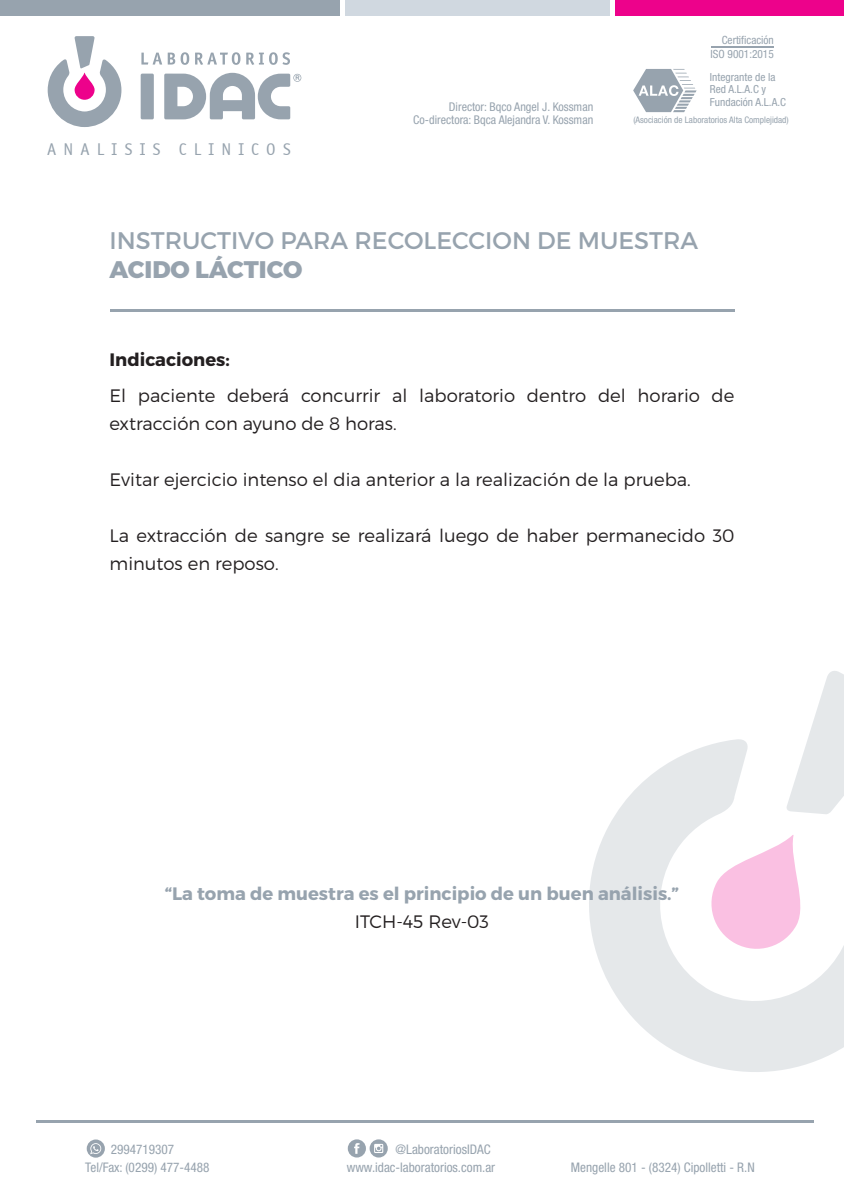
<style>
.page{position:relative;width:844px;height:1190px;background:#fff}
.page>*{position:absolute;margin:0;border:0;box-sizing:border-box;transform-origin:0 0}
.t1{font:24px "Montserrat";color:#97a3ae}
.t2{font:800 24px "Montserrat";color:#97a3ae}
.t3{font:300 18px/28px "Montserrat";color:#231f20}
.t4{font:700 18px "Montserrat";color:#97a3ae}
.t5{font:700 18px "Montserrat";color:#231f20}
.t6{font:17px "Officina Sans OSITCTT Book";letter-spacing:.42em;color:#97a3ae}
.t7{font:condensed 13.2px "Helvetica Neue";color:#97a3ae}
.t8{font:condensed 12px/12.8px "Helvetica Neue";color:#97a3ae;text-align:right}
.t9{font:condensed 11.4px/14px "Helvetica Neue";color:#97a3ae;text-align:right}
.t10{font:condensed 11.2px/12.6px "Helvetica Neue";color:#97a3ae}
.t11{font:condensed 9px "Helvetica Neue";color:#97a3ae}
</style>
<div class="page">
<svg style="left:589px;top:739px;width:254px;height:333px;fill:#e5e8ea"></svg>
<svg style="left:704px;top:834px;width:103px;height:121px"></svg>
<svg style="left:785px;top:671px;width:58px;height:143px"></svg>
<div style="left:0;top:0;width:340px;height:16px;background:#97a3ae"></div>
<div style="left:344px;top:0;width:266px;height:16px;background:#d0d8e0"></div>
<div style="left:614px;top:0;width:229px;height:16px;background:#ed028b"></div>
<svg style="left:633px;top:69px;width:63px;height:43px"></svg>
<hr style="left:710px;top:46px;width:63px;height:1px;background:#97a3ae">
<svg style="left:48px;top:36px;width:73px;height:91px"></svg>
<svg style="left:141px;top:52px;width:149px;height:13px"></svg>
<svg style="left:141px;top:73px;width:160px;height:46px"></svg>
<hr style="left:36px;top:1120px;width:777px;height:2px;background:#97a3ae">
<div style="left:347px;top:1139px;width:19px;height:18px;background:#97a3ae;border-radius:50%"></div>
<svg style="left:354px;top:1143px;width:5px;height:11px"></svg>
<div style="left:369px;top:1139px;width:18px;height:18px;background:#97a3ae;border-radius:9px"></div>
<svg style="left:374px;top:1144px;width:9px;height:9px"></svg>
<div style="left:87px;top:1139px;width:18px;height:18px;background:#97a3ae;border-radius:50%"></div>
<svg style="left:90px;top:1143px;width:11px;height:11px"></svg>
<hr style="left:110px;top:309px;width:623px;height:2px;background:#97a3ae">
<p class="t6" style="left:47px;top:139px;width:245px">ANALISIS CLINICOS</p>
<p class="t8" style="left:413px;top:101px;width:181px">Director: Bqco Angel J. Kossman<br>Co-directora: Bqca Alejandra V. Kossman</p>
<p class="t9" style="left:710px;top:33px;width:65px">Certificación<br>ISO 9001:2015</p>
<p class="t10" style="left:709px;top:70px;width:77px">Integrante de la<br>Red A.L.A.C y<br>Fundación A.L.A.C</p>
<p class="t11" style="left:633px;top:115px;width:157px">(Asociación de Laboratorios Alta Complejidad)</p>
<h1 class="t1" style="left:109px;top:226px;width:589px">INSTRUCTIVO PARA RECOLECCION DE MUESTRA</h1>
<h1 class="t2" style="left:109px;top:255px;width:194px">ACIDO LÁCTICO</h1>
<p class="t5" style="left:109px;top:348px;width:122px">Indicaciones:</p>
<p class="t3" style="left:109px;top:381px;width:626px">El paciente deberá concurrir al laboratorio dentro del horario de extracción con ayuno de 8 horas.</p>
<p class="t3" style="left:109px;top:465px;width:582px">Evitar ejercicio intenso el dia anterior a la realización de la prueba.</p>
<p class="t3" style="left:109px;top:521px;width:626px">La extracción de sangre se realizará luego de haber permanecido 30 minutos en reposo.</p>
<p class="t4" style="left:165px;top:882px;width:515px">“La toma de muestra es el principio de un buen análisis.”</p>
<p class="t3" style="left:355px;top:907px;width:135px">ITCH-45 Rev-03</p>
<p class="t7" style="left:111px;top:1142px;width:65px">2994719307</p>
<p class="t7" style="left:375px;top:1142px;width:117px">@ @LaboratoriosIDAC</p>
<p class="t7" style="left:85px;top:1160px;width:126px">Tel/Fax: (0299) 477-4488</p>
<p class="t7" style="left:346px;top:1160px;width:150px">www.idac-laboratorios.com.ar</p>
<p class="t7" style="left:570px;top:1160px;width:185px">Mengelle 801 - (8324) Cipolletti - R.N</p>
</div>
